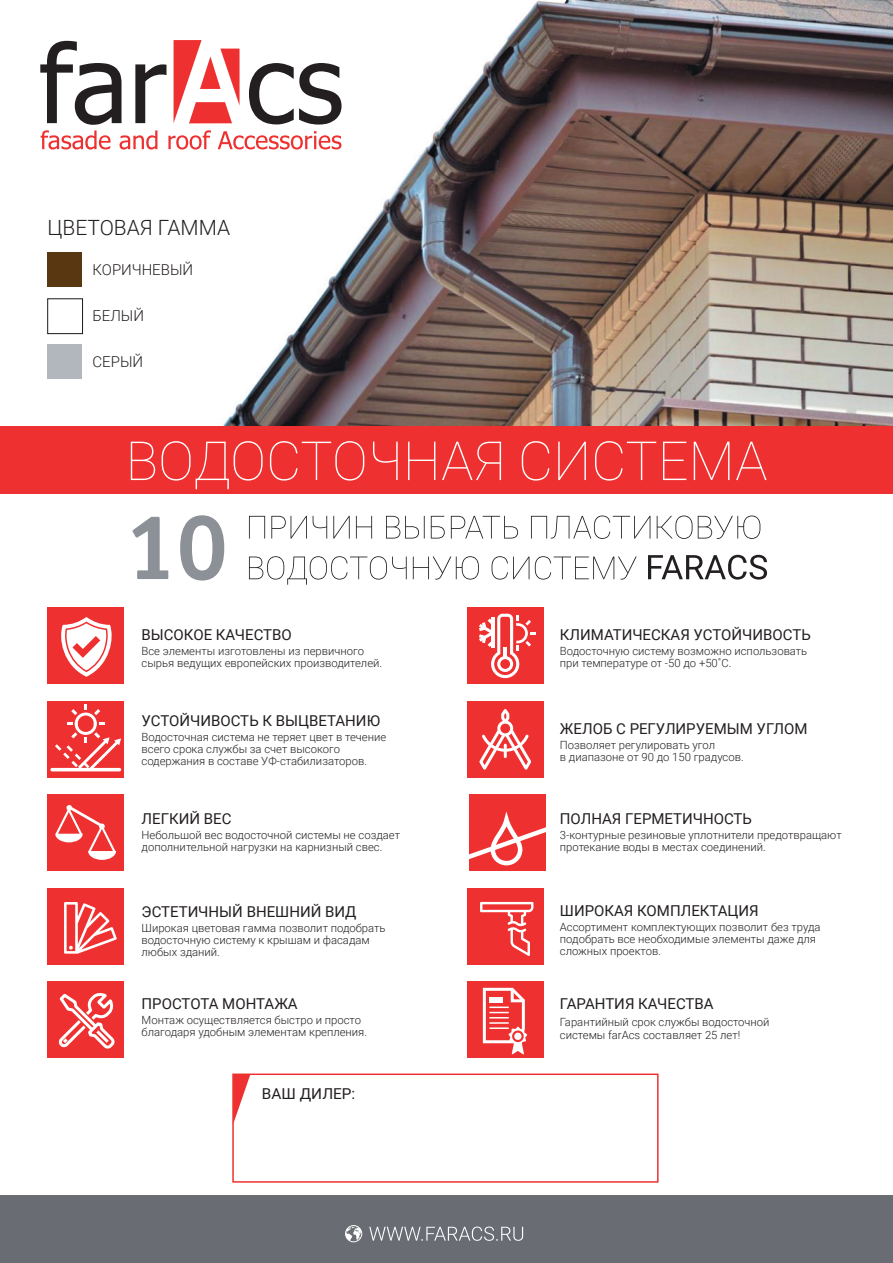
<style>
.page{position:relative;width:893px;height:1263px;background:#fff}
.page>*{position:absolute;margin:0;border:0;box-sizing:border-box;transform-origin:0 0}
.t1{font:100 54px "Roboto";color:#fff}
.t2{font:300 21px "Roboto";color:#231f20}
.t3{font:15px "Roboto";color:#231f20}
.t4{font:300 15px "Roboto";color:#231f20}
.t5{font:300 11.25px/12px "Roboto";color:#231f20}
</style>
<div class="page">
<img style="left:223px;top:0;width:670px;height:426px">
<svg style="left:40px;top:40px;width:302px;height:110px"></svg>
<div style="left:0;top:426px;width:893px;height:68px;background:#ee3130"></div>
<div style="left:0;top:1195px;width:893px;height:68px;background:#6a6c73"></div>
<div style="left:47px;top:607px;width:77px;height:77px;background:#ee3130"></div>
<svg style="left:61px;top:617px;width:51px;height:60px"></svg>
<div style="left:467px;top:981px;width:76px;height:77px;background:#ee3130"></div>
<svg style="left:482px;top:987px;width:45px;height:67px"></svg>
<div style="left:467px;top:607px;width:76px;height:77px;background:#ee3130"></div>
<svg style="left:479px;top:614px;width:56px;height:64px"></svg>
<div style="left:47px;top:701px;width:77px;height:76px;background:#ee3130"></div>
<hr style="left:50px;top:768px;width:71px;height:3px;background:#fff;border-radius:2px">
<svg style="left:55px;top:704px;width:66px;height:65px"></svg>
<div style="left:47px;top:794px;width:77px;height:77px;background:#ee3130"></div>
<svg style="left:55px;top:805px;width:61px;height:55px"></svg>
<svg style="left:249px;top:516px;width:16px;height:22px"></svg>
<svg style="left:271px;top:516px;width:36px;height:22px"></svg>
<svg style="left:313px;top:516px;width:14px;height:22px"></svg>
<svg style="left:333px;top:516px;width:17px;height:22px"></svg>
<svg style="left:356px;top:516px;width:16px;height:22px"></svg>
<svg style="left:386px;top:516px;width:39px;height:22px"></svg>
<svg style="left:431px;top:516px;width:14px;height:22px"></svg>
<svg style="left:451px;top:516px;width:67px;height:22px"></svg>
<svg style="left:531px;top:515px;width:119px;height:24px"></svg>
<svg style="left:657px;top:515px;width:35px;height:24px"></svg>
<svg style="left:698px;top:515px;width:62px;height:24px"></svg>
<svg style="left:249px;top:556px;width:158px;height:29px"></svg>
<svg style="left:413px;top:556px;width:66px;height:24px"></svg>
<svg style="left:492px;top:556px;width:37px;height:24px"></svg>
<svg style="left:535px;top:556px;width:102px;height:24px"></svg>
<svg style="left:648px;top:555px;width:119px;height:25px"></svg>
<div style="left:47px;top:981px;width:77px;height:77px;background:#ee3130"></div>
<svg style="left:58px;top:993px;width:57px;height:56px"></svg>
<div style="left:47px;top:888px;width:77px;height:76px;background:#ee3130"></div>
<svg style="left:64px;top:902px;width:53px;height:52px"></svg>
<div style="left:467px;top:701px;width:76px;height:76px;background:#ee3130"></div>
<svg style="left:479px;top:709px;width:52px;height:61px"></svg>
<div style="left:467px;top:888px;width:76px;height:76px;background:#ee3130"></div>
<svg style="left:480px;top:902px;width:53px;height:54px"></svg>
<div style="left:47px;top:252px;width:35px;height:34px;background:#593711"></div>
<div style="left:47px;top:344px;width:35px;height:35px;background:#b1b7bc"></div>
<div style="left:47px;top:299px;width:36px;height:35px;background:#fff;border:1px solid #1b171b"></div>
<svg style="left:345px;top:1225px;width:17px;height:17px"></svg>
<svg style="left:369px;top:1226px;width:154px;height:15px"></svg>
<svg style="left:133px;top:517px;width:35px;height:62px"></svg>
<svg style="left:180px;top:515px;width:44px;height:65px"></svg>
<svg style="left:235px;top:1076px;width:15px;height:43px"></svg>
<div style="left:232px;top:1073px;width:427px;height:110px;border:2px solid #ee3130"></div>
<div style="left:470px;top:794px;width:76px;height:77px;background:#ee3130"></div>
<div style="left:490px;top:817px;width:32px;height:48px;border:4px solid #fff;border-radius:14px"></div>
<svg style="left:470px;top:823px;width:76px;height:40px"></svg>
<h2 class="t2" style="left:47px;top:213px;width:184px">ЦВЕТОВАЯ ГАММА</h2>
<h3 class="t4" style="left:93px;top:259px;width:102px">КОРИЧНЕВЫЙ</h3>
<h3 class="t4" style="left:93px;top:305px;width:53px">БЕЛЫЙ</h3>
<h3 class="t4" style="left:93px;top:351px;width:52px">СЕРЫЙ</h3>
<h1 class="t1" style="left:126px;top:423px;width:643px">ВОДОСТОЧНАЯ СИСТЕМА</h1>
<h3 class="t3" style="left:142px;top:624px;width:152px">ВЫСОКОЕ КАЧЕСТВО</h3>
<p class="t5" style="left:142px;top:644px;width:242px">Все элементы изготовлены из первичного сырья ведущих европейских производителей.</p>
<h3 class="t3" style="left:142px;top:710px;width:240px">УСТОЙЧИВОСТЬ К ВЫЦВЕТАНИЮ</h3>
<p class="t5" style="left:142px;top:730px;width:246px">Водосточная система не теряет цвет в течение всего срока службы за счет высокого содержания в составе УФ-стабилизаторов.</p>
<h3 class="t3" style="left:142px;top:808px;width:91px">ЛЕГКИЙ ВЕС</h3>
<p class="t5" style="left:142px;top:829px;width:260px">Небольшой вес водосточной системы не создает дополнительной нагрузки на карнизный свес.</p>
<h3 class="t3" style="left:142px;top:901px;width:216px">ЭСТЕТИЧНЫЙ ВНЕШНИЙ ВИД</h3>
<p class="t5" style="left:142px;top:921px;width:245px">Широкая цветовая гамма позволит подобрать водосточную систему к крышам и фасадам любых зданий.</p>
<h3 class="t3" style="left:142px;top:993px;width:158px">ПРОСТОТА МОНТАЖА</h3>
<p class="t5" style="left:142px;top:1013px;width:227px">Монтаж осуществляется быстро и просто благодаря удобным элементам крепления.</p>
<h3 class="t3" style="left:262px;top:1083px;width:95px">ВАШ ДИЛЕР:</h3>
<h3 class="t3" style="left:560px;top:624px;width:252px">КЛИМАТИЧЕСКАЯ УСТОЙЧИВОСТЬ</h3>
<p class="t5" style="left:560px;top:645px;width:249px">Водосточную систему возможно использовать при температуре от -50 до +50˚С.</p>
<h3 class="t3" style="left:560px;top:718px;width:249px">ЖЕЛОБ С РЕГУЛИРУЕМЫМ УГЛОМ</h3>
<p class="t5" style="left:560px;top:739px;width:185px">Позволяет регулировать угол<br>в диапазоне от 90 до 150 градусов.</p>
<h3 class="t3" style="left:560px;top:808px;width:194px">ПОЛНАЯ ГЕРМЕТИЧНОСТЬ</h3>
<p class="t5" style="left:560px;top:828px;width:283px">3-контурные резиновые уплотнители предотвращают протекание воды в местах соединений.</p>
<h3 class="t3" style="left:560px;top:900px;width:200px">ШИРОКАЯ КОМПЛЕКТАЦИЯ</h3>
<p class="t5" style="left:560px;top:921px;width:262px">Ассортимент комплектующих позволит без труда подобрать все необходимые элементы даже для сложных проектов.</p>
<h3 class="t3" style="left:560px;top:993px;width:155px">ГАРАНТИЯ КАЧЕСТВА</h3>
<p class="t5" style="left:560px;top:1014px;width:211px;line-height:13.5px">Гарантийный срок службы водосточной системы farAcs составляет 25 лет!</p>
</div>
